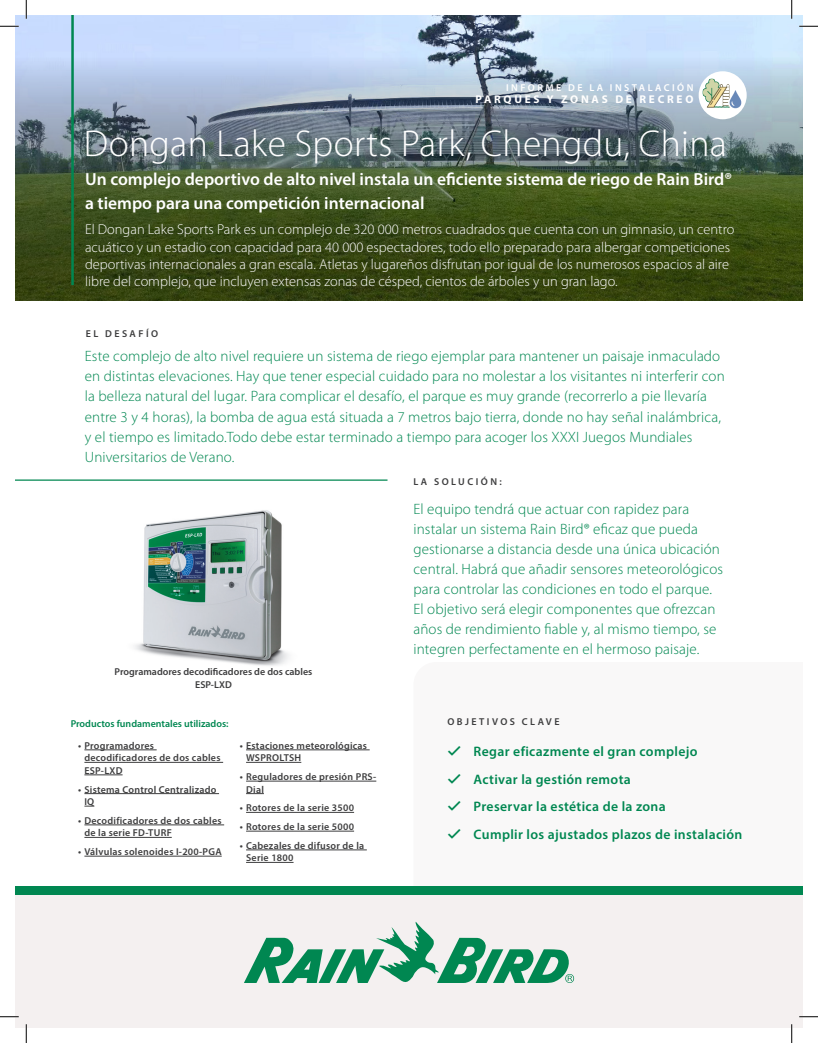
<style>
.page{position:relative;width:818px;height:1043px;background:#fff}
.page>*{position:absolute;margin:0;border:0;box-sizing:border-box;transform-origin:0 0}
.Standard_CS_Title{font:300 37.5px "Myriad Pro";letter-spacing:.01em;color:#fff}
.Subtitle{font:600 17.5px/23.8px "Myriad Pro";color:#fff}
.Challenge___Solution{font:300 15px/20px "Myriad Pro";letter-spacing:.01em;color:#008751}
.t1{font:300 14.38px/17.2px "Myriad Pro";color:#fff}
.Bullets__Key_Objecti{font:600 13.75px "Myriad Pro";letter-spacing:.025em;color:#008751}
.Subtitle__CAPS{font:700 11.25px "Myriad Pro";letter-spacing:.245em;color:#fff}
.Subtitle__CAPS-2{font:600 10px/12.5px "Myriad Pro";letter-spacing:.025em;color:#3e3e3f}
.Subtitle__CAPS-3{font:600 10px/12.5px "Myriad Pro";color:#3e3e3f;text-align:center}
.Subtitle__CAPS-4{font:600 10px "Myriad Pro";letter-spacing:.245em;color:#3e3e3f}
.Green_-_small_head{font:600 10px "Myriad Pro";color:#008751}
.Subtitle__CAPS-5{font:600 10px "Myriad Pro";letter-spacing:.245em;color:#fff}
</style>
<div class="page">
<img style="left:15px;top:15px;width:787px;height:42px">
<svg style="left:15px;top:57px;width:787px;height:243px;background:#5c6e58"></svg>
<hr style="left:71px;top:15px;width:3px;height:270px;background:#008751">
<div style="left:15px;top:895px;width:787px;height:133px;background:#f4f0f0"></div>
<svg style="left:244px;top:922px;width:330px;height:61px"></svg>
<div style="left:15px;top:886px;width:787px;height:8px;background:#008751"></div>
<div style="left:698px;top:71px;width:48px;height:48px;background:#fff;border-radius:50%"></div>
<img style="left:702px;top:79px;width:40px;height:31px">
<hr style="left:15px;top:479px;width:372px;height:2px;background:#008751">
<hr style="left:84px;top:749px;width:73px;height:1px;background:#3e3e3f">
<hr style="left:84px;top:762px;width:139px;height:1px;background:#3e3e3f">
<hr style="left:84px;top:774px;width:39px;height:1px;background:#3e3e3f">
<hr style="left:84px;top:793px;width:135px;height:1px;background:#3e3e3f">
<hr style="left:84px;top:824px;width:140px;height:1px;background:#3e3e3f">
<hr style="left:84px;top:837px;width:88px;height:1px;background:#3e3e3f">
<hr style="left:84px;top:855px;width:138px;height:1px;background:#3e3e3f">
<hr style="left:246px;top:749px;width:123px;height:1px;background:#3e3e3f">
<hr style="left:246px;top:762px;width:55px;height:1px;background:#3e3e3f">
<hr style="left:246px;top:780px;width:130px;height:1px;background:#3e3e3f">
<svg style="left:246px;top:793px;width:18px;height:1px"></svg>
<hr style="left:246px;top:812px;width:108px;height:1px;background:#3e3e3f">
<hr style="left:246px;top:830px;width:108px;height:1px;background:#3e3e3f">
<hr style="left:246px;top:849px;width:121px;height:1px;background:#3e3e3f">
<hr style="left:246px;top:862px;width:47px;height:1px;background:#3e3e3f">
<img style="left:135px;top:510px;width:154px;height:156px">
<svg style="left:0;top:25px;width:19px;height:2px"></svg>
<svg style="left:799px;top:25px;width:19px;height:2px"></svg>
<svg style="left:0;top:1016px;width:19px;height:1px"></svg>
<svg style="left:799px;top:1015px;width:19px;height:2px"></svg>
<svg style="left:25px;top:0;width:2px;height:19px"></svg>
<svg style="left:25px;top:1024px;width:2px;height:18px"></svg>
<svg style="left:790px;top:0;width:2px;height:19px"></svg>
<svg style="left:791px;top:1024px;width:1px;height:18px"></svg>
<p class="Subtitle__CAPS-5" style="left:506px;top:81px;width:189px">INFORME DE LA INSTALACIÓN</p>
<p class="Subtitle__CAPS" style="left:475px;top:92px;width:219px">PARQUES Y ZONAS DE RECREO</p>
<p class="Standard_CS_Title" style="left:84px;top:120px;width:644px">Dongan Lake Sports Park, Chengdu, China</p>
<p class="Subtitle" style="left:85px;top:167px;width:648px">Un complejo deportivo de alto nivel instala un eficiente sistema de riego de Rain Bird® a tiempo para una competición internacional</p>
<p class="t1" style="left:85px;top:221px;width:650px">El Dongan Lake Sports Park es un complejo de 320 000 metros cuadrados que cuenta con un gimnasio, un centro acuático y un estadio con capacidad para 40 000 espectadores, todo ello preparado para albergar competiciones deportivas internacionales a gran escala. Atletas y lugareños disfrutan por igual de los numerosos espacios al aire libre del complejo, que incluyen extensas zonas de césped, cientos de árboles y un gran lago.</p>
<p class="Subtitle__CAPS-4" style="left:86px;top:327px;width:74px">EL DESAFÍO</p>
<p class="Challenge___Solution" style="left:85px;top:346px;width:641px">Este complejo de alto nivel requiere un sistema de riego ejemplar para mantener un paisaje inmaculado en distintas elevaciones. Hay que tener especial cuidado para no molestar a los visitantes ni interferir con la belleza natural del lugar. Para complicar el desafío, el parque es muy grande (recorrerlo a pie llevaría entre 3 y 4 horas), la bomba de agua está situada a 7 metros bajo tierra, donde no hay señal inalámbrica, y el tiempo es limitado.Todo debe estar terminado a tiempo para acoger los XXXI Juegos Mundiales Universitarios de Verano.</p>
<p class="Subtitle__CAPS-4" style="left:413px;top:475px;width:90px">LA SOLUCIÓN:</p>
<p class="Subtitle__CAPS-3" style="left:115px;top:665px;width:199px">Programadores decodificadores de dos cables<br>ESP-LXD</p>
<p class="Green_-_small_head" style="left:71px;top:717px;width:159px">Productos fundamentales utilizados:</p>
<p class="Subtitle__CAPS-2" style="left:84px;top:739px;width:138px;text-indent:-6px">• Programadores decodificadores de dos cables<br>ESP-LXD</p>
<p class="Subtitle__CAPS-2" style="left:84px;top:782px;width:133px;text-indent:-6px">• Sistema Control Centralizado<br>IQ</p>
<p class="Subtitle__CAPS-2" style="left:84px;top:814px;width:139px;text-indent:-6px">• Decodificadores de dos cables de la serie FD-TURF</p>
<p class="Subtitle__CAPS-2" style="left:78px;top:845px;width:145px">• Válvulas solenoides I-200-PGA</p>
<p class="Subtitle__CAPS-2" style="left:246px;top:739px;width:122px;text-indent:-6px">• Estaciones meteorológicas<br>WSPROLTSH</p>
<p class="Subtitle__CAPS-2" style="left:246px;top:770px;width:132px;text-indent:-6px">• Reguladores de presión PRS-<br>Dial</p>
<p class="Subtitle__CAPS-2" style="left:240px;top:801px;width:116px">• Rotores de la serie 3500</p>
<p class="Subtitle__CAPS-2" style="left:240px;top:820px;width:116px">• Rotores de la serie 5000</p>
<p class="Subtitle__CAPS-2" style="left:246px;top:839px;width:120px;text-indent:-6px">• Cabezales de difusor de la<br>Serie 1800</p>
<p class="Challenge___Solution" style="left:413px;top:499px;width:311px">El equipo tendrá que actuar con rapidez para instalar un sistema Rain Bird® eficaz que pueda gestionarse a distancia desde una única ubicación central. Habrá que añadir sensores meteorológicos para controlar las condiciones en todo el parque.<br>El objetivo será elegir componentes que ofrezcan años de rendimiento fiable y, al mismo tiempo, se integren perfectamente en el hermoso paisaje.</p>
<p class="Subtitle__CAPS-4" style="left:447px;top:715px;width:114px">OBJETIVOS CLAVE</p>
<p class="Bullets__Key_Objecti" style="left:473px;top:742px;width:225px">Regar eficazmente el gran complejo</p>
<p class="Bullets__Key_Objecti" style="left:473px;top:770px;width:159px">Activar la gestión remota</p>
<p class="Bullets__Key_Objecti" style="left:473px;top:797px;width:194px">Preservar la estética de la zona</p>
<p class="Bullets__Key_Objecti" style="left:473px;top:825px;width:270px">Cumplir los ajustados plazos de instalación</p>
</div>
